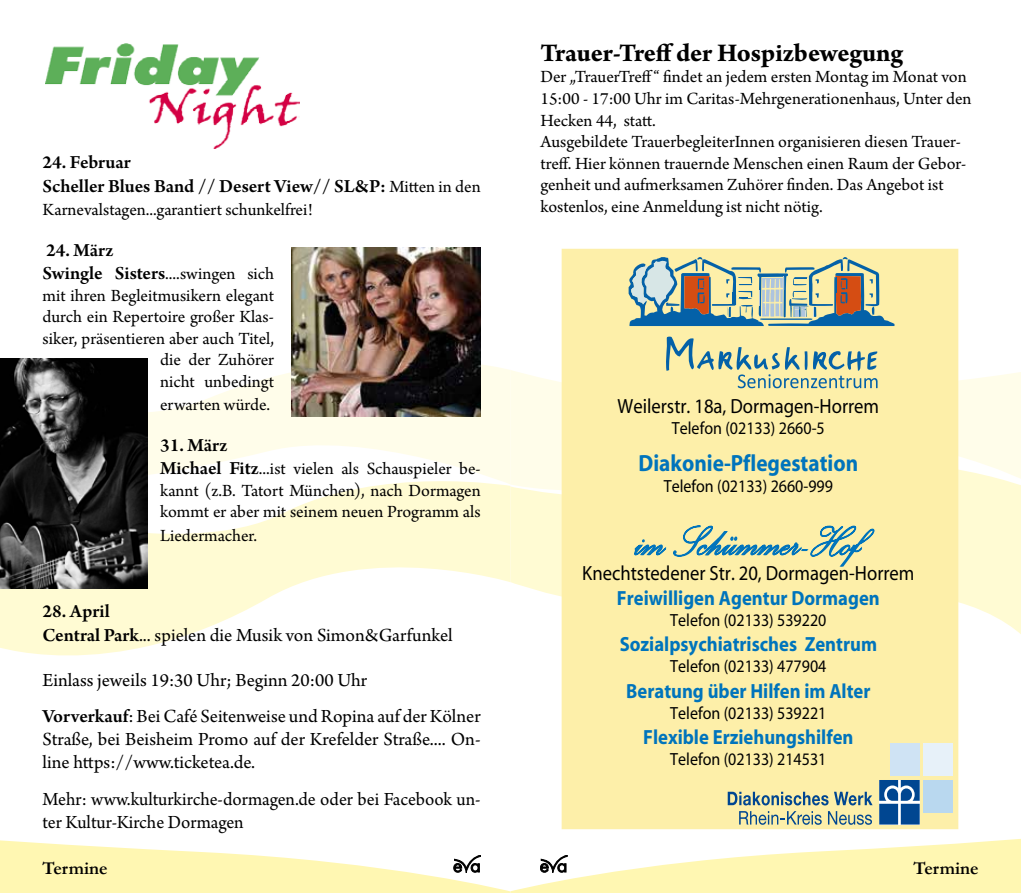
<style>
.page{position:relative;width:1021px;height:893px;background:#fff}
.page>*{position:absolute;margin:0;border:0;box-sizing:border-box;transform-origin:0 0}
.t1{font:52.8px "Palace Script";color:#0074bc;scale:.91 1}
.t2{font:700 27px "Arno Pro";letter-spacing:-.005em;color:#000}
.t3{font:700 23.55px "Myriad";color:#0074bc;scale:.91 1}
.t4{font:700 20.55px "Myriad";color:#0074bc;scale:.91 1}
.t5{font:20.55px "Myriad";color:#000;scale:.91 1}
.t6{font:19.5px/23.4px "Arno Pro";color:#000}
.t7{font:600 19.5px/23.4px "Arno Pro";letter-spacing:-.005em;color:#000}
.t8{font:18px/21.6px "Arno Pro";color:#000;text-align:right}
.t9{font:700 18px "Garamond";color:#000}
.t10{font:17.55px "Myriad";color:#000;scale:.91 1}
.s1{font-weight:400;font-size:18px}
.s2{font-weight:600;font-size:19.5px}
.s3{font-weight:600}
</style>
<div class="page">
<svg style="left:147px;top:332px;width:363px;height:132px;fill:#fffdea"></svg>
<svg style="left:510px;top:370px;width:510px;height:65px;fill:#fffdea"></svg>
<svg style="left:510px;top:435px;width:510px;height:213px;fill:#fffbd3"></svg>
<svg style="left:0;top:464px;width:510px;height:192px;fill:#fffbd3"></svg>
<svg style="left:0;top:839px;width:1020px;height:54px"></svg>
<img style="left:45px;top:44px;width:254px;height:104px">
<img style="left:0;top:358px;width:147px;height:231px">
<div style="left:561px;top:249px;width:397px;height:580px;background:#fdefa9"></div>
<svg style="left:739px;top:811px;width:82px;height:14px"></svg>
<svg style="left:828px;top:811px;width:44px;height:14px"></svg>
<svg style="left:727px;top:792px;width:101px;height:13px"></svg>
<svg style="left:834px;top:792px;width:38px;height:13px"></svg>
<svg style="left:879px;top:780px;width:40px;height:44px"></svg>
<div style="left:923px;top:780px;width:30px;height:32px;background:#b9d8ef"></div>
<div style="left:923px;top:743px;width:30px;height:32px;background:#e7f1f9"></div>
<div style="left:890px;top:743px;width:29px;height:32px;background:#cfe3f4"></div>
<svg style="left:634px;top:539px;width:32px;height:17px"></svg>
<svg style="left:673px;top:525px;width:202px;height:42px"></svg>
<svg style="left:628px;top:257px;width:266px;height:69px"></svg>
<svg style="left:666px;top:336px;width:212px;height:52px"></svg>
<img style="left:291px;top:248px;width:189px;height:168px">
<p class="t7" style="left:43px;top:152px;width:439px">24. Februar<br>Scheller Blues Band // Desert View// SL&amp;P: <span class="s1">Mitten in den</span></p>
<p class="t8" style="left:43px;top:200px;width:272px">Karnevalstagen...garantiert schunkelfrei!</p>
<p class="t7" style="left:46px;top:239px;width:69px">24. März</p>
<p class="t8" style="left:43px;top:264px;width:233px"><span class="s2">Swingle Sisters</span>....swingen sich mit ihren Begleitmusikern elegant durch ein Repertoire großer Klas&shy;siker, präsentieren aber auch Titel, die der Zuhörer<br>nicht unbedingt</p>
<p class="t8" style="left:160px;top:395px;width:111px">erwarten würde.</p>
<p class="t7" style="left:160px;top:434px;width:69px">31. März</p>
<p class="t8" style="left:160px;top:459px;width:322px;text-align:justify"><span class="s2">Michael Fitz</span>...ist vielen als Schauspieler be&shy;kannt (z.B. Tatort München), nach Dormagen kommt er aber mit seinem neuen Programm als</p>
<p class="t8" style="left:160px;top:526px;width:99px">Liedermacher.</p>
<p class="t6" style="left:43px;top:601px;width:411px"><span class="s3">28. April<br>Central Park</span>... spielen die Musik von Simon&amp;Garfunkel</p>
<p class="t6" style="left:43px;top:663px;width:439px;line-height:36.2px">Einlass jeweils 19:30 Uhr; Beginn 20:00 Uhr<br><span class="s3">Vorverkauf</span>: Bei Café Seitenweise und Ropina auf der Kölner</p>
<p class="t6" style="left:43px;top:728px;width:439px">Straße, bei Beisheim Promo auf der Krefelder Straße.... On&shy;line https://www.ticketea.de.</p>
<p class="t6" style="left:43px;top:788px;width:439px">Mehr: www.kulturkirche-dormagen.de oder bei Facebook un&shy;ter Kultur-Kirche Dormagen</p>
<h2 class="t2" style="left:540px;top:37px;width:364px">Trauer-Treff der Hospizbewegung</h2>
<p class="t8" style="left:540px;top:67px;width:432px;text-align:left">Der „TrauerTreff“ findet an jedem ersten Montag im Monat von 15:00 - 17:00 Uhr im Caritas-Mehrgenerationenhaus, Unter den Hecken 44, statt.<br>Ausgebildete TrauerbegleiterInnen organisieren diesen Trauer&shy;treff. Hier können trauernde Menschen einen Raum der Gebor&shy;genheit und aufmerksamen Zuhörer finden. Das Angebot ist kostenlos, eine Anmeldung ist nicht nötig.</p>
<p class="t5" style="left:617px;top:396px;width:289px">Weilerstr. 18a, Dormagen-Horrem</p>
<p class="t10" style="left:672px;top:419px;width:169px">Telefon (02133) 2660-5</p>
<h3 class="t3" style="left:638px;top:451px;width:243px">Diakonie-Pflegestation</h3>
<p class="t10" style="left:663px;top:477px;width:187px">Telefon (02133) 2660-999</p>
<h1 class="t1" style="left:635px;top:507px;width:249px">im Schümmer-Hof</h1>
<p class="t5" style="left:582px;top:563px;width:366px">Knechtstedener Str. 20, Dormagen-Horrem</p>
<p class="t4" style="left:617px;top:587px;width:290px">Freiwilligen Agentur Dormagen</p>
<p class="t10" style="left:670px;top:611px;width:173px">Telefon (02133) 539220</p>
<p class="t4" style="left:619px;top:633px;width:284px">Sozialpsychiatrisches Zentrum</p>
<p class="t10" style="left:670px;top:657px;width:173px">Telefon (02133) 477904</p>
<p class="t4" style="left:626px;top:681px;width:270px">Beratung über Hilfen im Alter</p>
<p class="t10" style="left:670px;top:705px;width:173px">Telefon (02133) 539221</p>
<p class="t4" style="left:643px;top:727px;width:233px">Flexible Erziehungshilfen</p>
<p class="t10" style="left:670px;top:751px;width:173px">Telefon (02133) 214531</p>
<p class="t9" style="left:43px;top:856px;width:66px">Termine</p>
<p class="t9" style="left:913px;top:856px;width:66px">Termine</p>
</div>
